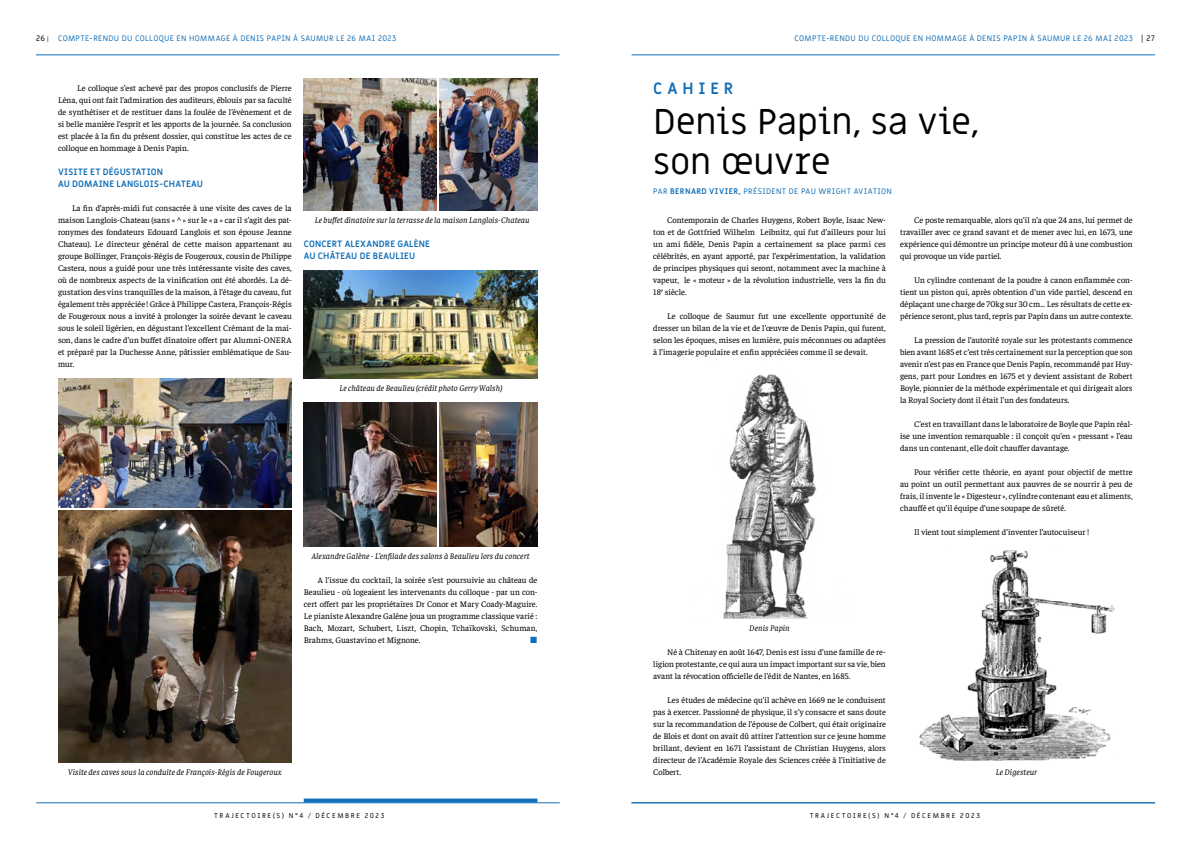
<style>
.page{position:relative;width:1191px;height:842px;background:#fff}
.page>*{position:absolute;margin:0;border:0;box-sizing:border-box;transform-origin:0 0}
.t1{font:36px/40px "Miriam Libre";letter-spacing:-.005em;color:#000}
.t2{font:700 16px "Miriam Libre";letter-spacing:.29em;color:#126fb7}
.t3{font:700 9px/12px "Miriam Libre";letter-spacing:.015em;color:#126fb7}
.t4{font:8.5px/12px "Faustina";color:#000;text-align:justify}
.t5{font:italic 8.5px "Faustina";letter-spacing:.01em;color:#000}
.t6{font:8.5px "Inter";color:#126fb7}
.t7{font:8px "Miriam Libre";letter-spacing:.04em;color:#126fb7}
.t8{font:8px "Miriam Libre";color:#000}
.t9{font:7px "Miriam Libre";letter-spacing:.225em;color:#000}
.s1{font-size:6px}
.s2{font-weight:700}
</style>
<div class="page">
<hr style="left:36px;top:802px;width:524px;height:1px;background:#126fb7">
<hr style="left:36px;top:55px;width:523px;height:1px;background:#126fb7">
<img style="left:59px;top:379px;width:232px;height:129px">
<img style="left:304px;top:79px;width:133px;height:132px">
<img style="left:439px;top:79px;width:98px;height:132px">
<img style="left:439px;top:403px;width:98px;height:144px">
<img style="left:304px;top:271px;width:233px;height:108px">
<img style="left:304px;top:403px;width:133px;height:144px">
<img style="left:59px;top:511px;width:232px;height:252px">
<svg style="left:304px;top:798px;width:233px;height:4px"></svg>
<hr style="left:631px;top:55px;width:524px;height:1px;background:#126fb7">
<hr style="left:632px;top:802px;width:523px;height:1px;background:#126fb7">
<hr style="left:631px;top:802px;width:523px;height:1px;background:#126fb7">
<img style="left:919px;top:550px;width:196px;height:211px">
<img style="left:723px;top:374px;width:107px;height:245px">
<p class="t7" style="left:58px;top:33px;width:340px">COMPTE-RENDU DU COLLOQUE EN HOMMAGE À DENIS PAPIN À SAUMUR LE 26 MAI 2023</p>
<p class="t7" style="left:794px;top:33px;width:340px">COMPTE-RENDU DU COLLOQUE EN HOMMAGE À DENIS PAPIN À SAUMUR LE 26 MAI 2023</p>
<p class="t8" style="left:36px;top:33px;width:15px">26 <span class="s1">|</span></p>
<p class="t8" style="left:1141px;top:33px;width:15px">| 27</p>
<p class="t4" style="left:58px;top:81px;width:235px;text-indent:19px">Le colloque s’est achevé par des propos conclusifs de Pierre Léna, qui ont fait l’admiration des auditeurs, éblouis par sa faculté de synthétiser et de restituer dans la foulée de l’évènement et de si belle manière l’esprit et les apports de la journée. Sa conclusion est placée à la fin du présent dossier, qui constitue les actes de ce colloque en hommage à Denis Papin.</p>
<p class="t3" style="left:58px;top:166px;width:147px">VISITE ET DÉGUSTATION<br>AU DOMAINE LANGLOIS-CHATEAU</p>
<p class="t4" style="left:58px;top:201px;width:235px;text-indent:14px">La fin d’après-midi fut consacrée à une visite des caves de la maison Langlois-Chateau (sans « ^ » sur le « a » car il s’agit des pat&shy;ronymes des fondateurs Edouard Langlois et son épouse Jeanne Chateau). Le directeur général de cette maison appartenant au groupe Bollinger, François-Régis de Fougeroux, cousin de Philippe Castera, nous a guidé pour une très intéressante visite des caves, où de nombreux aspects de la vinification ont été abordés. La dé&shy;gustation des vins tranquilles de la maison, à l’étage du caveau, fut également très appréciée ! Grâce à Philippe Castera, François-Régis de Fougeroux nous a invité à prolonger la soirée devant le caveau sous le soleil ligérien, en dégustant l’excellent Crémant de la mai&shy;son, dans le cadre d’un buffet dînatoire offert par Alumni-ONERA et préparé par la Duchesse Anne, pâtissier emblématique de Sau&shy;mur.</p>
<p class="t5" style="left:315px;top:214px;width:216px">Le buffet dinatoire sur la terrasse de la maison Langlois-Chateau</p>
<p class="t3" style="left:304px;top:238px;width:128px">CONCERT ALEXANDRE GALÈNE<br>AU CHÂTEAU DE BEAULIEU</p>
<p class="t5" style="left:339px;top:382px;width:164px">Le château de Beaulieu (crédit photo Gerry Walsh)</p>
<p class="t5" style="left:312px;top:550px;width:219px">Alexandre Galène - L’enfilade des salons à Beaulieu lors du concert</p>
<p class="t4" style="left:304px;top:573px;width:235px;text-indent:14px">A l’issue du cocktail, la soirée s’est poursuivie au château de Beaulieu - où logeaient les intervenants du colloque - par un con&shy;cert offert par les propriétaires Dr Conor et Mary Coady-Maguire.<br>Le pianiste Alexandre Galène joua un programme classique varié :<br>Bach, Mozart, Schubert, Liszt, Chopin, Tchaïkovski, Schuman, Brahms, Guastavino et Mignone.</p>
<p class="t6" style="left:530px;top:634px;width:9px">■</p>
<p class="t5" style="left:68px;top:766px;width:215px">Visite des caves sous la conduite de François-Régis de Fougeroux</p>
<h2 class="t2" style="left:653px;top:79px;width:81px">CAHIER</h2>
<h1 class="t1" style="left:653px;top:103px;width:327px">Denis Papin, sa vie, son œuvre</h1>
<p class="t7" style="left:653px;top:187px;width:240px">PAR <span class="s2">BERNARD VIVIER,</span> PRÉSIDENT DE PAU WRIGHT AVIATION</p>
<p class="t4" style="left:653px;top:213px;width:234px;text-indent:14px">Contemporain de Charles Huygens, Robert Boyle, Isaac New&shy;ton et de Gottfried Wilhelm Leibnitz, qui fut d’ailleurs pour lui un ami fidèle, Denis Papin a certainement sa place parmi ces célébrités, en ayant apporté, par l’expérimentation, la validation de principes physiques qui seront, notamment avec la machine à vapeur, le « moteur » de la révolution industrielle, vers la fin du 18<sup>e</sup> siècle.</p>
<p class="t4" style="left:653px;top:309px;width:234px;text-indent:14px">Le colloque de Saumur fut une excellente opportunité de dresser un bilan de la vie et de l’œuvre de Denis Papin, qui furent, selon les époques, mises en lumière, puis méconnues ou adaptées à l’imagerie populaire et enfin appréciées comme il se devait.</p>
<p class="t4" style="left:900px;top:213px;width:234px;text-indent:14px">Ce poste remarquable, alors qu’il n’a que 24 ans, lui permet de travailler avec ce grand savant et de mener avec lui, en 1673, une expérience qui démontre un principe moteur dû à une combustion qui provoque un vide partiel.</p>
<p class="t4" style="left:900px;top:273px;width:234px;text-indent:14px">Un cylindre contenant de la poudre à canon enflammée con&shy;tient un piston qui, après obtention d’un vide partiel, descend en déplaçant une charge de 70kg sur 30 cm… Les résultats de cette ex&shy;périence seront, plus tard, repris par Papin dans un autre contexte.</p>
<p class="t4" style="left:900px;top:334px;width:234px;text-indent:14px">La pression de l’autorité royale sur les protestants commence bien avant 1685 et c’est très certainement sur la perception que son avenir n’est pas en France que Denis Papin, recommandé par Huy&shy;gens, part pour Londres en 1675 et y devient assistant de Robert Boyle, pionnier de la méthode expérimentale et qui dirigeait alors la Royal Society dont il était l’un des fondateurs.</p>
<p class="t4" style="left:900px;top:418px;width:234px;text-indent:14px">C’est en travaillant dans le laboratoire de Boyle que Papin réal&shy;ise une invention remarquable : il conçoit qu’en « pressant » l’eau dans un contenant, elle doit chauffer davantage.</p>
<p class="t4" style="left:900px;top:466px;width:234px;text-indent:14px">Pour vérifier cette théorie, en ayant pour objectif de mettre au point un outil permettant aux pauvres de se nourrir à peu de frais, il invente le « Digesteur », cylindre contenant eau et aliments, chauffé et qu’il équipe d’une soupape de sûreté.</p>
<p class="t4" style="left:914px;top:526px;width:176px">Il vient tout simplement d’inventer l’autocuiseur !</p>
<p class="t5" style="left:749px;top:622px;width:42px">Denis Papin</p>
<p class="t4" style="left:653px;top:645px;width:234px;text-indent:14px">Né à Chitenay en août 1647, Denis est issu d’une famille de re&shy;ligion protestante, ce qui aura un impact important sur sa vie, bien avant la révocation officielle de l’édit de Nantes, en 1685.</p>
<p class="t4" style="left:653px;top:693px;width:234px;text-indent:14px">Les études de médecine qu’il achève en 1669 ne le conduisent pas à exercer. Passionné de physique, il s’y consacre et sans doute sur la recommandation de l’épouse de Colbert, qui était originaire de Blois et dont on avait dû attirer l’attention sur ce jeune homme brillant, devient en 1671 l’assistant de Christian Huygens, alors directeur de l’Académie Royale des Sciences créée à l’initiative de Colbert.</p>
<p class="t5" style="left:995px;top:766px;width:43px">Le Digesteur</p>
<p class="t9" style="left:214px;top:812px;width:172px">TRAJECTOIRE(S) N°4 / DÉCEMBRE 2023</p>
<p class="t9" style="left:809px;top:812px;width:172px">TRAJECTOIRE(S) N°4 / DÉCEMBRE 2023</p>
</div>
